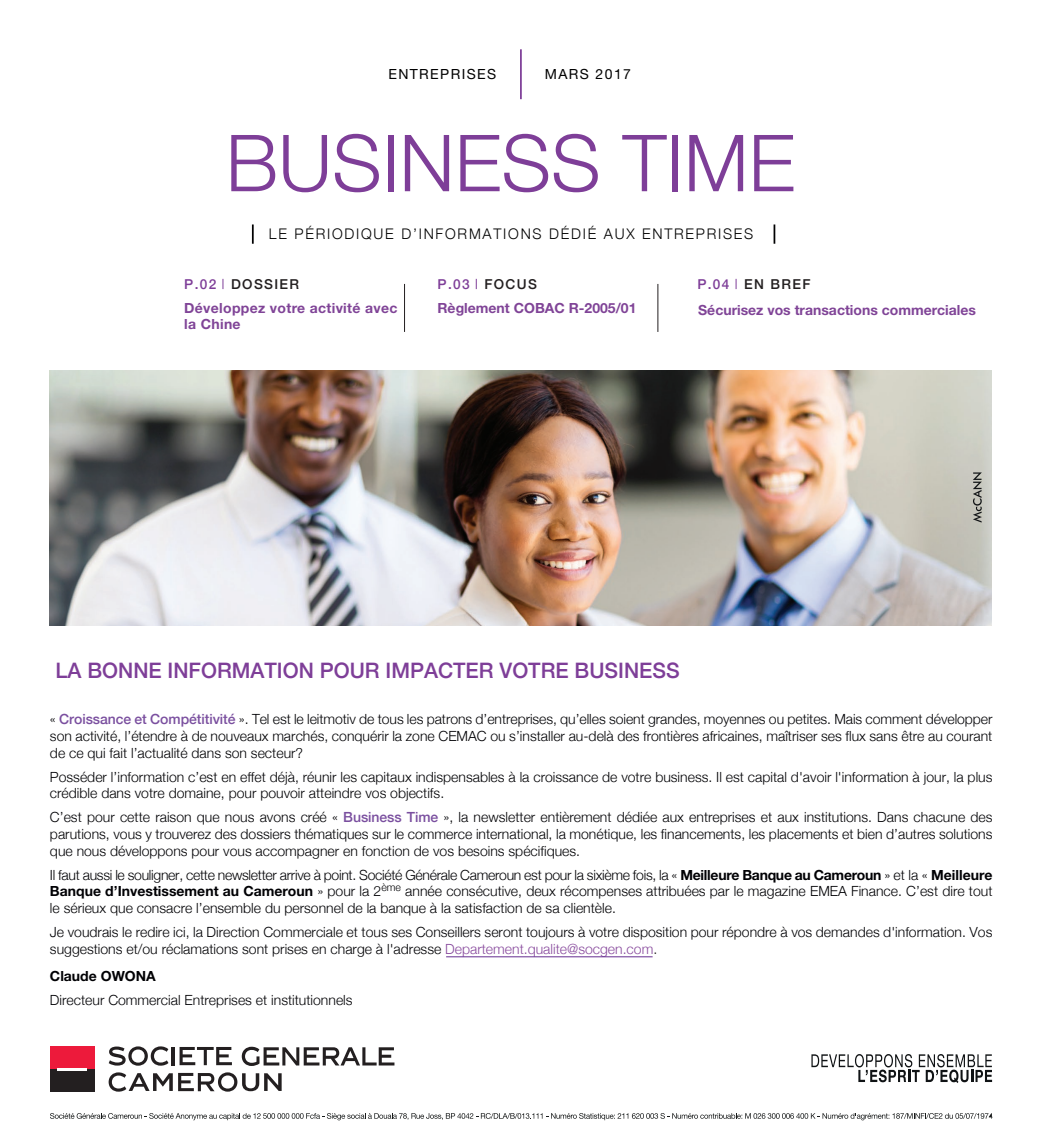
<style>
.page{position:relative;width:1042px;height:1141px;background:#fff}
.page>*{position:absolute;margin:0;border:0;box-sizing:border-box;transform-origin:0 0}
.t1{font:300 78.75px "Helvetica Neue";color:#7e3e98}
.t2{font:500 21.35px "Helvetica Neue";color:#7e3e98}
.t3{font:300 14.7px "Helvetica Neue";letter-spacing:.12em;color:#000001}
.t4{font:300 14px/16.8px "Helvetica Neue";color:#010104;text-align:justify}
.t5{font:700 14px "Helvetica Neue";color:#804497}
.t6{font:700 14px/15.8px "Helvetica Neue";letter-spacing:.025em;color:#804497}
.t7{font:14px "Helvetica Neue";letter-spacing:.1em;color:#000001}
.t8{font:700 14px "Helvetica Neue";color:#010104}
.t9{font:500 13.65px "Helvetica Neue";letter-spacing:.1em;color:#231f20}
.s1{color:#7e3e98}
.s2{font-weight:500;color:#7a4f9f}
.s3{font-weight:700}
.s4{color:#884a9d}
.s5{color:#231f20}
</style>
<div class="page">
<img style="left:50px;top:370px;width:941px;height:255px">
<hr style="left:520px;top:49px;width:2px;height:50px;background:#7e3e98">
<hr style="left:252px;top:224px;width:2px;height:20px;background:#000001">
<hr style="left:773px;top:224px;width:2px;height:20px;background:#000001">
<svg style="left:811px;top:1054px;width:181px;height:29px"></svg>
<svg style="left:109px;top:1046px;width:59px;height:20px"></svg>
<hr style="left:172px;top:1047px;width:3px;height:18px;background:#231f20">
<svg style="left:180px;top:1047px;width:52px;height:18px"></svg>
<svg style="left:242px;top:1047px;width:152px;height:19px"></svg>
<svg style="left:109px;top:1072px;width:173px;height:20px"></svg>
<div style="left:50px;top:1047px;width:45px;height:22px;background:#ed1a3b"></div>
<div style="left:50px;top:1069px;width:45px;height:22px;background:#231f20"></div>
<hr style="left:58px;top:1068px;width:29px;height:2px;background:#fff">
<svg style="left:50px;top:1113px;width:942px;height:7px"></svg>
<hr style="left:657px;top:284px;width:1px;height:48px;background:#231f20">
<hr style="left:404px;top:284px;width:1px;height:48px;background:#231f20">
<hr style="left:446px;top:956px;width:206px;height:1px;background:#652d91">
<svg style="left:973px;top:472px;width:9px;height:51px"></svg>
<p class="t7" style="left:388px;top:65px;width:109px">ENTREPRISES</p>
<p class="t7" style="left:545px;top:66px;width:88px">MARS 2017</p>
<h1 class="t1" style="left:226px;top:100px;width:571px">BUSINESS TIME</h1>
<p class="t3" style="left:269px;top:222px;width:486px">LE PÉRIODIQUE D’INFORMATIONS DÉDIÉ AUX ENTREPRISES</p>
<p class="t9" style="left:184px;top:273px;width:116px"><span class="s1">P.02</span> DOSSIER</p>
<p class="t9" style="left:437px;top:273px;width:101px"><span class="s1">P.03</span> FOCUS</p>
<p class="t5" style="left:698px;top:301px;width:279px">Sécurisez vos transactions commerciales</p>
<p class="t9" style="left:697px;top:273px;width:115px"><span class="s1">P.04</span> EN BREF</p>
<p class="t6" style="left:184px;top:300px;width:215px">Développez votre activité avec la Chine</p>
<p class="t5" style="left:437px;top:299px;width:200px">Règlement COBAC R-2005/01</p>
<h2 class="t2" style="left:56px;top:654px;width:625px">LA BONNE INFORMATION POUR IMPACTER VOTRE BUSINESS</h2>
<p class="t4" style="left:50px;top:710px;width:944px">« <span class="s2">Croissance et Compétitivité</span> ». Tel est le leitmotiv de tous les patrons d’entreprises, qu’elles soient grandes, moyennes ou petites. Mais comment développer son activité, l’étendre à de nouveaux marchés, conquérir la zone CEMAC ou s’installer au-delà des frontières africaines, maîtriser ses flux sans être au courant de ce qui fait l’actualité dans son secteur?</p>
<p class="t4" style="left:50px;top:767px;width:944px">Posséder l’information c’est en effet déjà, réunir les capitaux indispensables à la croissance de votre business. Il est capital d'avoir l'information à jour, la plus crédible dans votre domaine, pour pouvoir atteindre vos objectifs.</p>
<p class="t4" style="left:50px;top:808px;width:944px">C’est pour cette raison que nous avons créé « <span class="s2">Business Time</span> », la newsletter entièrement dédiée aux entreprises et aux institutions. Dans chacune des parutions, vous y trouverez des dossiers thématiques sur le commerce international, la monétique, les financements, les placements et bien d’autres solutions que nous développons pour vous accompagner en fonction de vos besoins spécifiques.</p>
<p class="t4" style="left:50px;top:865px;width:944px">Il faut aussi le souligner, cette newsletter arrive à point. Société Générale Cameroun est pour la sixième fois, la « <span class="s3">Meilleure Banque au Cameroun</span> » et la « <span class="s3">Meilleure Banque d’Investissement au Cameroun</span> » pour la 2<sup>ème</sup> année consécutive, deux récompenses attribuées par le magazine EMEA Finance. C’est dire tout le sérieux que consacre l’ensemble du personnel de la banque à la satisfaction de sa clientèle.</p>
<p class="t4" style="left:50px;top:922px;width:944px">Je voudrais le redire ici, la Direction Commerciale et tous ses Conseillers seront toujours à votre disposition pour répondre à vos demandes d'information. Vos suggestions et/ou réclamations sont prises en charge à l'adresse <span class="s4">Departement.qualite@socgen.com</span><span class="s5">.</span></p>
<p class="t8" style="left:50px;top:967px;width:107px">Claude OWONA</p>
<p class="t4" style="left:50px;top:990px;width:304px">Directeur Commercial Entreprises et institutionnels</p>
</div>
